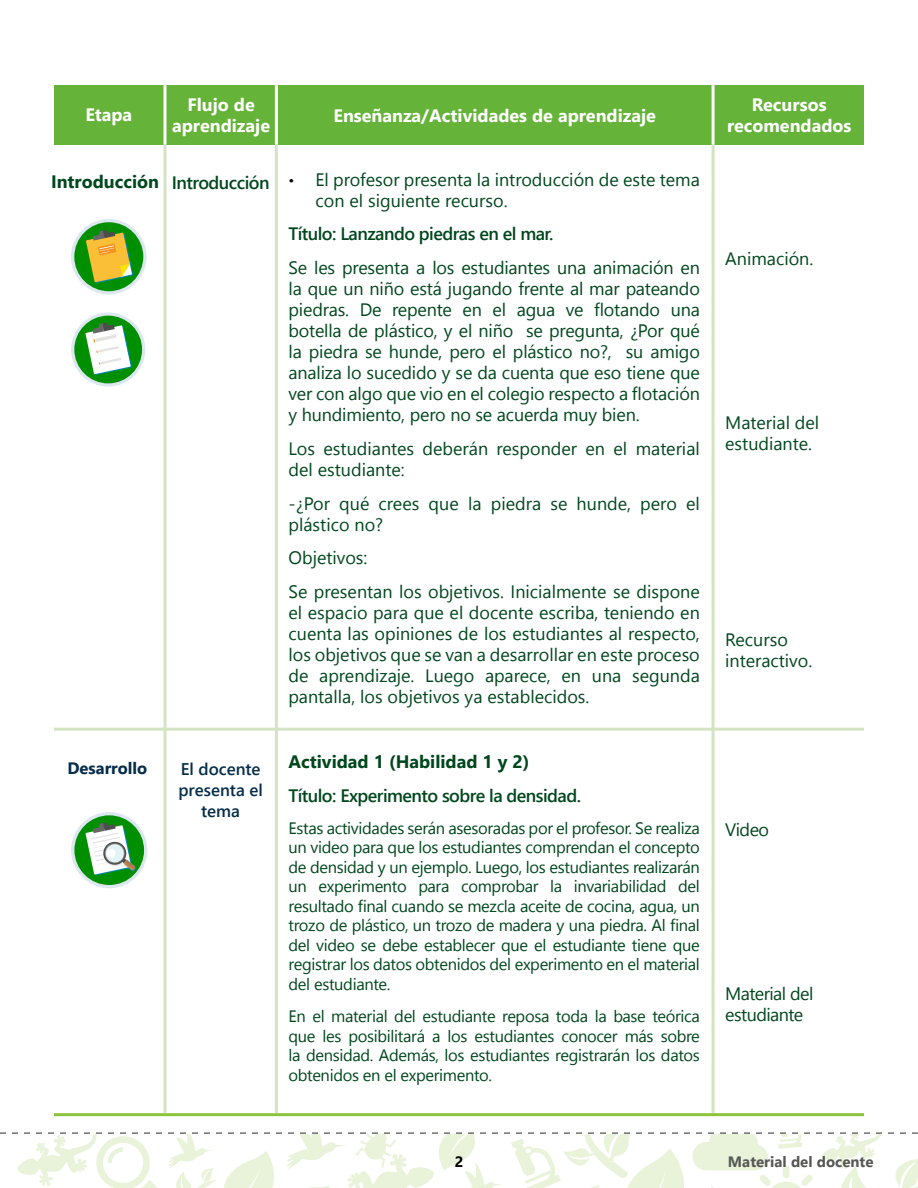
<style>
.page{position:relative;width:918px;height:1188px;background:#fff}
.page>*{position:absolute;margin:0;border:0;box-sizing:border-box;transform-origin:0 0}
.t1{font:18px/21px "Segoe UI";color:#00471d}
.t2{font:700 18px/21px "Segoe UI";color:#fff;text-align:center}
.t3{font:600 18px "Segoe UI";letter-spacing:-.03em;color:#00471d}
.t4{font:700 18px "Segoe UI";color:#00471d}
.t5{font:18px/21px "Segoe UI";letter-spacing:-.03em;color:#00471d}
.t6{font:600 16.95px/21px "Segoe UI";color:#052c49;text-align:center}
.t7{font:16.5px/19.5px "Segoe UI";letter-spacing:-.02em;color:#00471d;text-align:justify}
.t8{font:700 16.5px "Segoe UI";color:#052c49}
.t9{font:700 15px "Segoe UI";color:#575756}
.t10{font:700 15px "Segoe UI";color:#000}
.s1{font-weight:600}
.s2{font-weight:300;font-size:15px;color:#000}
</style>
<div class="page">
<svg style="left:0;top:1132px;width:918px;height:56px"></svg>
<hr style="left:163px;top:145px;width:3px;height:968px;background:#d4e3c2">
<hr style="left:275px;top:145px;width:3px;height:968px;background:#d4e3c2">
<hr style="left:712px;top:145px;width:3px;height:968px;background:#d4e3c2">
<div style="left:54px;top:85px;width:810px;height:60px;background:#65b338"></div>
<hr style="left:163px;top:85px;width:3px;height:60px;background:#fff">
<hr style="left:275px;top:85px;width:3px;height:60px;background:#fff">
<hr style="left:712px;top:85px;width:3px;height:60px;background:#fff">
<hr style="left:54px;top:1113px;width:810px;height:3px;background:#8cc440">
<hr style="left:54px;top:728px;width:810px;height:3px;background:#d4e3c2">
<svg style="left:71px;top:219px;width:76px;height:75px"></svg>
<div style="left:74px;top:222px;width:69px;height:69px;background:#008f00;border-radius:50%"></div>
<svg style="left:86px;top:229px;width:47px;height:54px"></svg>
<svg style="left:71px;top:313px;width:74px;height:74px"></svg>
<div style="left:74px;top:316px;width:68px;height:67px;background:#008f00;border-radius:50%"></div>
<svg style="left:85px;top:322px;width:47px;height:53px"></svg>
<div style="left:71px;top:812px;width:76px;height:76px;background:#dce7f0;border-radius:50%"></div>
<div style="left:74px;top:815px;width:70px;height:70px;background:#008f00;border-radius:50%"></div>
<svg style="left:86px;top:822px;width:50px;height:53px"></svg>
<p class="t2" style="left:85px;top:104px;width:48px">Etapa</p>
<p class="t4" style="left:51px;top:168px;width:110px">Introducción</p>
<p class="t2" style="left:172px;top:94px;width:99px">Flujo de aprendizaje</p>
<p class="t2" style="left:727px;top:94px;width:126px">Recursos recomendados</p>
<p class="t2" style="left:333px;top:104px;width:324px">Enseñanza/Actividades de aprendizaje</p>
<p class="t1" style="left:316px;top:168px;width:386px;text-indent:-144px"><span class="s1">Introducción</span> <span class="s2">•</span> El profesor presenta la introducción de este tema con el siguiente recurso.</p>
<p class="t3" style="left:289px;top:219px;width:267px">Título: Lanzando piedras en el mar.</p>
<p class="t1" style="left:289px;top:257px;width:413px;text-align:justify">Se les presenta a los estudiantes una animación en la que un niño está jugando frente al mar pateando piedras. De repente en el agua ve flotando una botella de plástico, y el niño se pregunta, ¿Por qué la piedra se hunde, pero el plástico no?, su amigo analiza lo sucedido y se da cuenta que eso tiene que ver con algo que vio en el colegio respecto a flotación y hundimiento, pero no se acuerda muy bien.</p>
<p class="t1" style="left:289px;top:438px;width:413px">Los estudiantes deberán responder en el material del estudiante:</p>
<p class="t1" style="left:289px;top:492px;width:413px">-¿Por qué crees que la piedra se hunde, pero el plástico no?</p>
<p class="t1" style="left:289px;top:541px;width:413px;line-height:33.8px">Objetivos:<br>Se presentan los objetivos. Inicialmente se dispone</p>
<p class="t1" style="left:289px;top:602px;width:413px;text-align:justify">el espacio para que el docente escriba, teniendo en cuenta las opiniones de los estudiantes al respecto, los objetivos que se van a desarrollar en este proceso de aprendizaje. Luego aparece, en una segunda pantalla, los objetivos ya establecidos.</p>
<p class="t1" style="left:725px;top:248px;width:90px">Animación.</p>
<p class="t1" style="left:725px;top:412px;width:96px">Material del estudiante.</p>
<p class="t1" style="left:725px;top:629px;width:89px">Recurso interactivo.</p>
<p class="t8" style="left:67px;top:755px;width:81px">Desarrollo</p>
<p class="t6" style="left:178px;top:759px;width:86px">El docente presenta el tema</p>
<p class="t4" style="left:289px;top:747px;width:243px">Actividad 1 (Habilidad 1 y 2)</p>
<p class="t3" style="left:289px;top:781px;width:294px">Título: Experimento sobre la densidad.</p>
<p class="t7" style="left:289px;top:818px;width:413px">Estas actividades serán asesoradas por el profesor. Se realiza un video para que los estudiantes comprendan el concepto de densidad y un ejemplo. Luego, los estudiantes realizarán un experimento para comprobar la invariabilidad del resultado final cuando se mezcla aceite de cocina, agua, un trozo de plástico, un trozo de madera y una piedra. Al final del video se debe establecer que el estudiante tiene que registrar los datos obtenidos del experimento en el material del estudiante.</p>
<p class="t7" style="left:289px;top:1006px;width:413px">En el material del estudiante reposa toda la base teórica que les posibilitará a los estudiantes conocer más sobre la densidad. Además, los estudiantes registrarán los datos obtenidos en el experimento.</p>
<p class="t1" style="left:725px;top:819px;width:45px">Video</p>
<p class="t5" style="left:725px;top:982px;width:90px">Material del estudiante</p>
<p class="t10" style="left:455px;top:1150px;width:10px">2</p>
<p class="t9" style="left:728px;top:1149px;width:147px">Material del docente</p>
</div>
